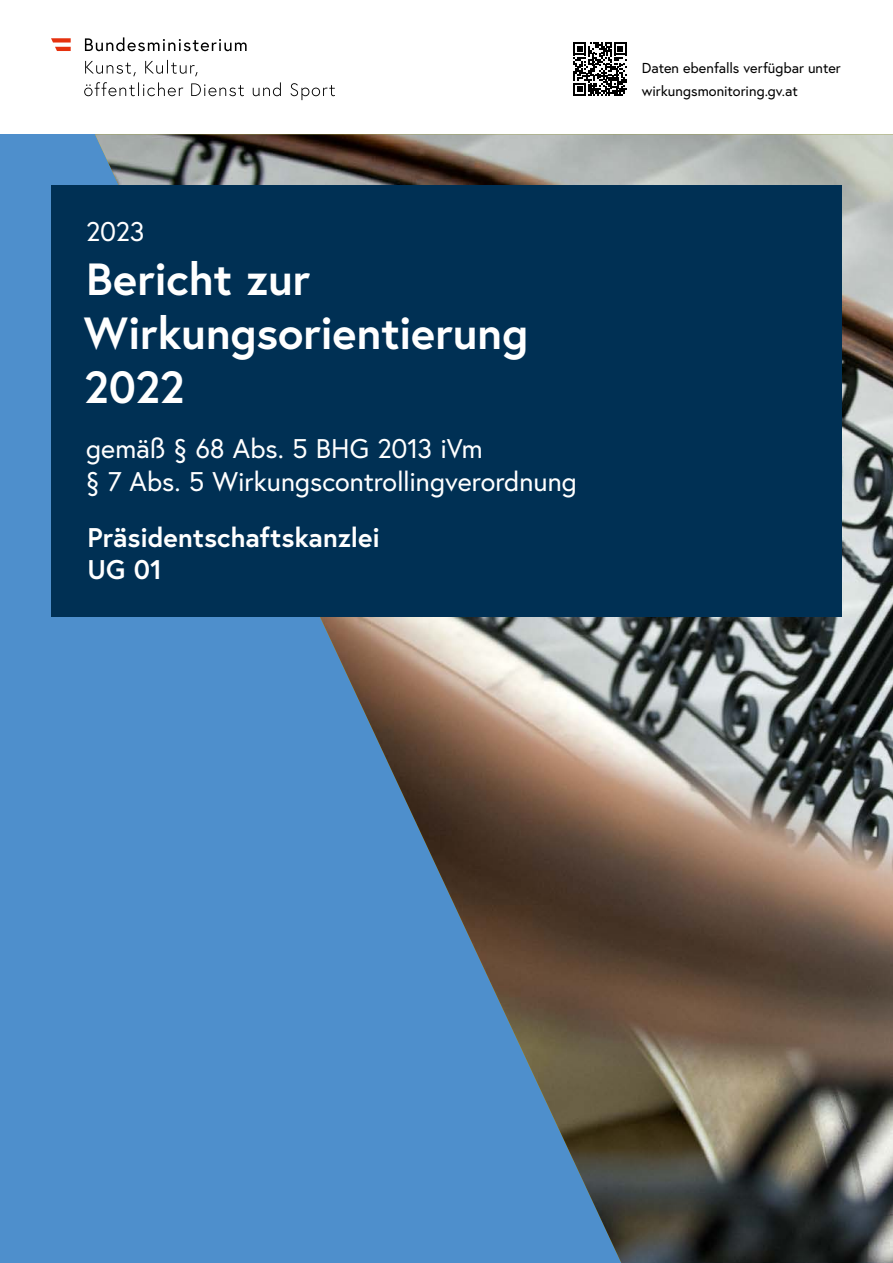
<style>
.page{position:relative;width:893px;height:1263px;background:#fff}
.page>*{position:absolute;margin:0;border:0;box-sizing:border-box;transform-origin:0 0}
.t1{font:700 45px/54px "Europa Austria";letter-spacing:-.005em;color:#fff}
.t2{font:27px/32.4px "Europa Austria";color:#fff}
.t3{font:700 27px/32.4px "Europa Austria";color:#fff}
.t4{font:14.4px/22.5px "Europa Austria";color:#000}
</style>
<div class="page">
<div style="left:0;top:134px;width:893px;height:1129px;background:#4e8fcc"></div>
<img style="left:95px;top:134px;width:798px;height:1129px">
<svg style="left:84px;top:82px;width:251px;height:18px"></svg>
<svg style="left:85px;top:60px;width:113px;height:16px"></svg>
<svg style="left:85px;top:37px;width:162px;height:14px"></svg>
<svg style="left:51px;top:38px;width:20px;height:13px"></svg>
<div style="left:51px;top:185px;width:791px;height:432px;background:#003054"></div>
<svg style="left:573px;top:42px;width:54px;height:54px"></svg>
<p class="t2" style="left:86px;top:214px;width:60px">2023</p>
<h1 class="t1" style="left:84px;top:250px;width:446px">Bericht zur<br>Wirkungsorientierung<br>2022</h1>
<p class="t2" style="left:86px;top:432px;width:492px">gemäß § 68 Abs. 5 BHG 2013 iVm<br>§ 7 Abs. 5 Wirkungscontrollingverordnung</p>
<p class="t3" style="left:88px;top:520px;width:294px">Präsidentschaftskanzlei<br>UG 01</p>
<p class="t4" style="left:642px;top:57px;width:200px">Daten ebenfalls verfügbar unter wirkungsmonitoring.gv.at</p>
</div>
